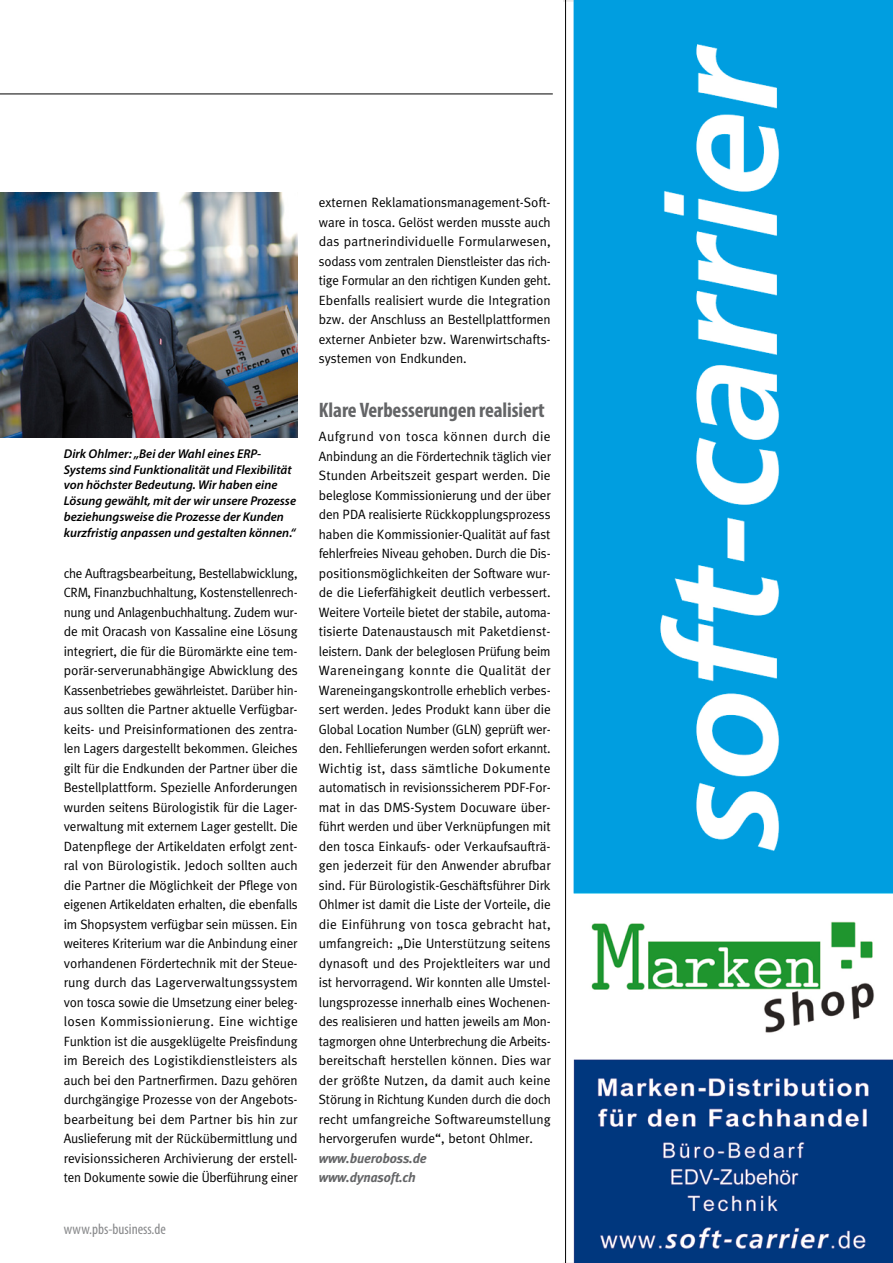
<style>
.page{position:relative;width:893px;height:1263px;background:#fff}
.page>*{position:absolute;margin:0;border:0;box-sizing:border-box;transform-origin:0 0}
.ZÜ{font:700 condensed 21px "Myriad Pro";letter-spacing:-.005em;color:#646567}
.t1{font:condensed 15px "Myriad Pro";color:#87888a}
.Fließtext_ohne_Einzu{font:13.5px/19.5px "Meta";letter-spacing:-.005em;color:#000;text-align:justify}
.Internet{font:italic 700 13.5px "Meta";letter-spacing:-.01em;color:#646567}
.Bu{font:italic 600 12.75px/15.8px "Myriad Pro";color:#000}
</style>
<div class="page">
<hr style="left:0;top:94px;width:553px;height:1px;background:#000">
<img style="left:0;top:193px;width:298px;height:244px">
<img style="left:563px;top:0;width:330px;height:1263px">
<hr style="left:565px;top:0;width:1px;height:1263px;background:#000">
<p class="Bu" style="left:64px;top:445px;width:234px">Dirk Ohlmer: „Bei der Wahl eines ERP-Systems sind Funktionalität und Flexibilität von höchster Bedeutung. Wir haben eine Lösung gewählt, mit der wir unsere Prozesse beziehungsweise die Prozesse der Kunden kurzfristig anpassen und gestalten können.“</p>
<p class="Fließtext_ohne_Einzu" style="left:64px;top:563px;width:236px">che Auftragsbearbeitung, Bestellabwicklung, CRM, Finanzbuchhaltung, Kostenstellenrech&shy;nung und Anlagenbuchhaltung. Zudem wur&shy;de mit Oracash von Kassaline eine Lösung integriert, die für die Büromärkte eine tem&shy;porär-serverunabhängige Abwicklung des Kassenbetriebes gewährleistet. Darüber hin&shy;aus sollten die Partner aktuelle Verfügbar&shy;keits- und Preisinformationen des zentra&shy;len Lagers dargestellt bekommen. Gleiches gilt für die Endkunden der Partner über die Bestellplattform. Spezielle Anforderungen wurden seitens Bürologistik für die Lager&shy;verwaltung mit externem Lager gestellt. Die Datenpflege der Artikeldaten erfolgt zent&shy;ral von Bürologistik. Jedoch sollten auch die Partner die Möglichkeit der Pflege von eigenen Artikeldaten erhalten, die ebenfalls im Shopsystem verfügbar sein müssen. Ein weiteres Kriterium war die Anbindung einer vorhandenen Fördertechnik mit der Steue&shy;rung durch das Lagerverwaltungssystem von tosca sowie die Umsetzung einer beleg&shy;losen Kommissionierung. Eine wichtige Funktion ist die ausgeklügelte Preisfindung im Bereich des Logistikdienstleisters als auch bei den Partnerfirmen. Dazu gehören durchgängige Prozesse von der Angebots&shy;bearbeitung bei dem Partner bis hin zur Auslieferung mit der Rückübermittlung und revisionssicheren Archivierung der erstell&shy;ten Dokumente sowie die Überführung einer</p>
<p class="t1" style="left:64px;top:1220px;width:104px">www.pbs-business.de</p>
<p class="Fließtext_ohne_Einzu" style="left:319px;top:192px;width:233px">externen Reklamationsmanagement-Soft&shy;ware in tosca. Gelöst werden musste auch das partnerindividuelle Formularwesen, sodass vom zentralen Dienstleister das rich&shy;tige Formular an den richtigen Kunden geht.<br>Ebenfalls realisiert wurde die Integration bzw. der Anschluss an Bestellplattformen externer Anbieter bzw. Warenwirtschafts&shy;systemen von Endkunden.</p>
<p class="ZÜ" style="left:319px;top:397px;width:227px">Klare Verbesserungen realisiert</p>
<p class="Fließtext_ohne_Einzu" style="left:319px;top:426px;width:233px">Aufgrund von tosca können durch die Anbindung an die Fördertechnik täglich vier Stunden Arbeitszeit gespart werden. Die beleglose Kommissionierung und der über den PDA realisierte Rückkopplungsprozess haben die Kommissionier-Qualität auf fast fehlerfreies Niveau gehoben. Durch die Dis&shy;positionsmöglichkeiten der Software wur&shy;de die Lieferfähigkeit deutlich verbessert.<br>Weitere Vorteile bietet der stabile, automa&shy;tisierte Datenaustausch mit Paketdienst&shy;leistern. Dank der beleglosen Prüfung beim Wareneingang konnte die Qualität der Wareneingangskontrolle erheblich verbes&shy;sert werden. Jedes Produkt kann über die Global Location Number (GLN) geprüft wer&shy;den. Fehllieferungen werden sofort erkannt.<br>Wichtig ist, dass sämtliche Dokumente automatisch in revisionssicherem PDF-For&shy;mat in das DMS-System Docuware über&shy;führt werden und über Verknüpfungen mit den tosca Einkaufs- oder Verkaufsaufträ&shy;gen jederzeit für den Anwender abrufbar sind. Für Bürologistik-Geschäftsführer Dirk Ohlmer ist damit die Liste der Vorteile, die die Einführung von tosca gebracht hat, umfangreich: „Die Unterstützung seitens dynasoft und des Projektleiters war und ist hervorragend. Wir konnten alle Umstel&shy;lungsprozesse innerhalb eines Wochenen&shy;des realisieren und hatten jeweils am Mon&shy;tagmorgen ohne Unterbrechung die Arbeits&shy;bereitschaft herstellen können. Dies war der größte Nutzen, da damit auch keine Störung in Richtung Kunden durch die doch recht umfangreiche Softwareumstellung hervorgerufen wurde“, betont Ohlmer.</p>
<p class="Internet" style="left:319px;top:1150px;width:109px">www.bueroboss.de</p>
<p class="Internet" style="left:319px;top:1169px;width:98px">www.dynasoft.ch</p>
</div>
